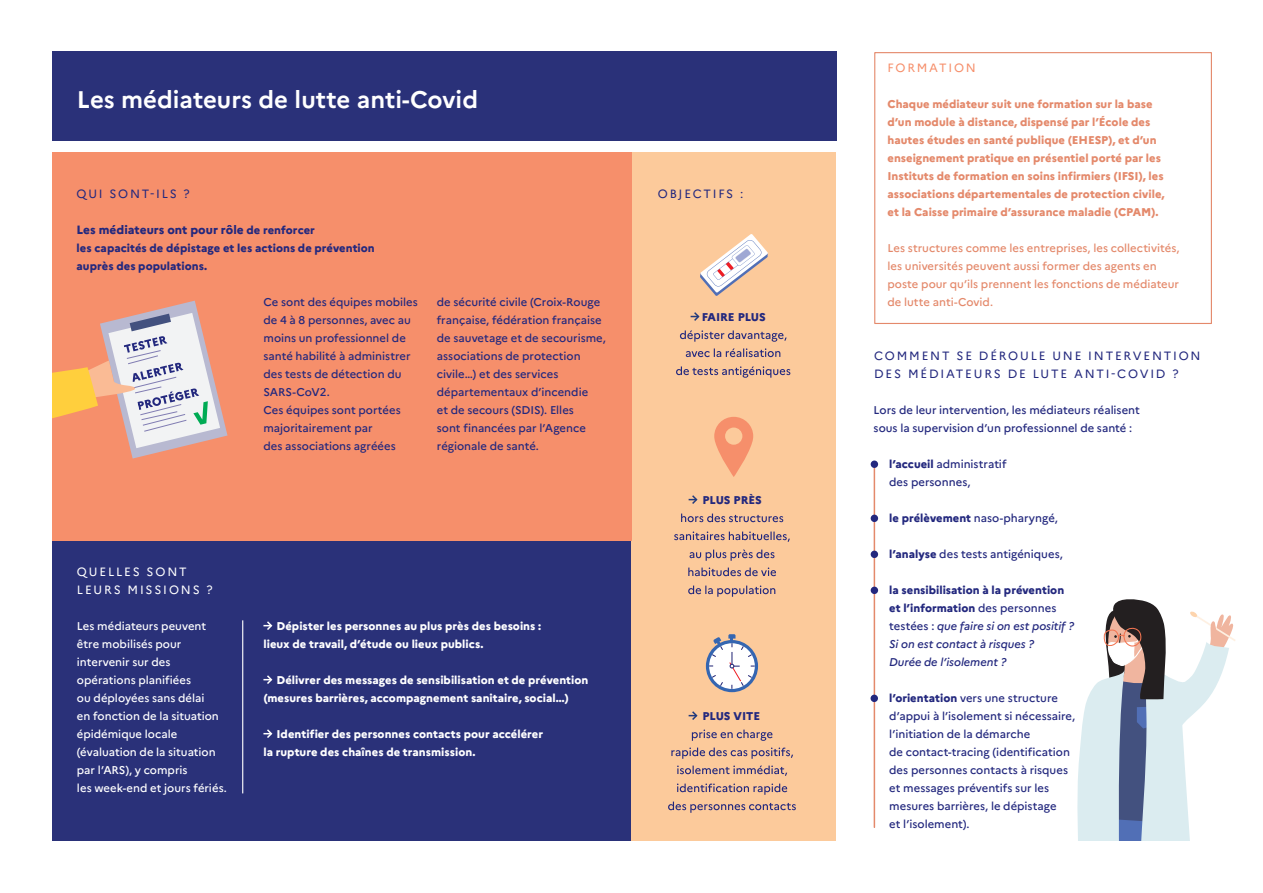
<style>
.page{position:relative;width:1263px;height:893px;background:#fff}
.page>*{position:absolute;margin:0;border:0;box-sizing:border-box;transform-origin:0 0}
.t1{font:700 24px "Marianne";color:#fff}
.t2{font:12px/18px "Marianne";letter-spacing:.15em;color:#23287e}
.t3{font:800 12px "Marianne";color:#23287e}
.encadrés____texte{font:12px/18px "Marianne";letter-spacing:.15em;color:#fff}
.t4{font:12px "Marianne";letter-spacing:.15em;color:#f68f6b}
.encadrés____texte-2{font:500 11.25px/18px "Marianne";color:#23287e}
.encadrés____texte-3{font:800 11.25px/18px "Marianne";letter-spacing:.005em;color:#e4896b}
.encadrés____texte-4{font:800 11.25px/18px "Marianne";letter-spacing:.005em;color:#fff}
.encadrés____texte-5{font:500 11.25px/18px "Marianne";color:#fff}
.encadrés____texte-6{font:500 11.25px/18px "Marianne";color:#e4896b}
.encadrés____texte-7{font:italic 500 11.25px/18px "Marianne";letter-spacing:-.005em;color:#23287e}
.t5{font:800 11.25px/18px "Marianne";letter-spacing:.005em;color:#23287e}
.s1{font-size:11.25px}
.s2{font-weight:800}
.s3{font-weight:800;font-style:normal}
.s4{font-style:normal}
</style>
<div class="page">
<div style="left:51px;top:540px;width:581px;height:324px;background:#2a3179"></div>
<div style="left:51px;top:51px;width:785px;height:93px;background:#2a3179"></div>
<div style="left:632px;top:152px;width:204px;height:690px;background:#fcca9b"></div>
<div style="left:51px;top:152px;width:580px;height:388px;background:#f68f6b"></div>
<div style="left:706px;top:640px;width:52px;height:52px;border:3px solid #3566b1;border-radius:50%"></div>
<svg style="left:708px;top:634px;width:47px;height:55px"></svg>
<svg style="left:714px;top:417px;width:39px;height:60px"></svg>
<svg style="left:700px;top:234px;width:68px;height:62px"></svg>
<svg style="left:1077px;top:599px;width:159px;height:242px"></svg>
<svg style="left:51px;top:301px;width:176px;height:265px"></svg>
<svg style="left:263px;top:621px;width:10px;height:9px"></svg>
<svg style="left:263px;top:675px;width:10px;height:9px"></svg>
<svg style="left:263px;top:729px;width:10px;height:9px"></svg>
<div style="left:874px;top:52px;width:338px;height:272px;border:1px solid #e4896b"></div>
<hr style="left:242px;top:621px;width:1px;height:172px;background:#fff">
<hr style="left:874px;top:465px;width:1px;height:362px;background:#e4896b">
<div style="left:871px;top:460px;width:7px;height:8px;background:#23287e;border-radius:50%"></div>
<div style="left:871px;top:515px;width:7px;height:7px;background:#23287e;border-radius:50%"></div>
<div style="left:871px;top:551px;width:7px;height:7px;background:#23287e;border-radius:50%"></div>
<div style="left:871px;top:587px;width:7px;height:7px;background:#23287e;border-radius:50%"></div>
<div style="left:870px;top:695px;width:8px;height:7px;background:#23287e;border-radius:50%"></div>
<svg style="left:676px;top:366px;width:114px;height:12px"></svg>
<svg style="left:686px;top:348px;width:94px;height:9px"></svg>
<svg style="left:680px;top:330px;width:107px;height:12px"></svg>
<svg style="left:691px;top:312px;width:9px;height:9px"></svg>
<svg style="left:688px;top:585px;width:87px;height:12px"></svg>
<svg style="left:688px;top:567px;width:88px;height:9px"></svg>
<svg style="left:689px;top:550px;width:85px;height:11px"></svg>
<svg style="left:674px;top:531px;width:116px;height:11px"></svg>
<svg style="left:681px;top:514px;width:102px;height:8px"></svg>
<svg style="left:689px;top:495px;width:9px;height:9px"></svg>
<svg style="left:668px;top:802px;width:128px;height:11px"></svg>
<svg style="left:677px;top:783px;width:110px;height:12px"></svg>
<svg style="left:677px;top:765px;width:110px;height:11px"></svg>
<svg style="left:671px;top:747px;width:122px;height:12px"></svg>
<svg style="left:692px;top:729px;width:80px;height:12px"></svg>
<svg style="left:689px;top:711px;width:9px;height:9px"></svg>
<div style="left:0;top:842px;width:1263px;height:51px;background:#fff"></div>
<div style="left:29px;top:141px;width:833px;height:11px;background:#fff"></div>
<p class="t1" style="left:77px;top:85px;width:403px">Les médiateurs de lutte anti-Covid</p>
<p class="t2" style="left:77px;top:185px;width:115px">QUI SONT-ILS ?</p>
<p class="t3" style="left:77px;top:222px;width:240px">Les médiateurs ont pour rôle <span class="s1">de renforcer</span></p>
<p class="t5" style="left:77px;top:239px;width:300px">les capacités de dépistage et les actions de prévention auprès des populations.</p>
<p class="encadrés____texte-2" style="left:263px;top:293px;width:156px">Ce sont des équipes mobiles de 4 à 8 personnes, avec au moins un professionnel de santé habilité à administrer des tests de détection du<br>SARS-CoV2.<br>Ces équipes sont portées majoritairement par<br>des associations agréées</p>
<p class="encadrés____texte-2" style="left:437px;top:293px;width:170px">de sécurité civile (Croix-Rouge française, fédération française de sauvetage et de secourisme, associations de protection civile…) et des services départementaux d’incendie<br>et de secours (SDIS). Elles<br>sont financées par l’Agence régionale de santé.</p>
<p class="encadrés____texte" style="left:77px;top:563px;width:137px">QUELLES SONT<br>LEURS MISSIONS ?</p>
<p class="encadrés____texte-5" style="left:77px;top:617px;width:151px">Les médiateurs peuvent être mobilisés pour intervenir sur des opérations planifiées<br>ou déployées sans délai<br>en fonction de la situation épidémique locale (évaluation de la situation par l’ARS), y compris<br>les week-end et jours fériés.</p>
<p class="encadrés____texte-4" style="left:263px;top:617px;width:279px;text-indent:13px">Dépister les personnes au plus près des besoins : lieux de travail, d’étude ou lieux publics.</p>
<p class="encadrés____texte-4" style="left:263px;top:671px;width:326px;text-indent:13px">Délivrer des messages de sensibilisation et de prévention (mesures barrières, accompagnement sanitaire, social…)</p>
<p class="encadrés____texte-4" style="left:263px;top:725px;width:281px;text-indent:13px">Identifier des personnes contacts pour accélérer la rupture des chaînes de transmission.</p>
<p class="t2" style="left:658px;top:185px;width:87px">OBJECTIFS :</p>
<p class="t5" style="left:702px;top:308px;width:65px">FAIRE PLUS</p>
<p class="t5" style="left:702px;top:491px;width:61px">PLUS PRÈS</p>
<p class="t5" style="left:702px;top:707px;width:59px">PLUS VITE</p>
<p class="t4" style="left:887px;top:60px;width:90px">FORMATION</p>
<p class="encadrés____texte-3" style="left:887px;top:95px;width:279px">Chaque médiateur suit une formation sur la base d’un module à distance, dispensé par l’École des hautes études en santé publique (EHESP), et d’un enseignement pratique en présentiel porté par les Instituts de formation en soins infirmiers (IFSI), les associations départementales de protection civile, et la Caisse primaire d’assurance maladie (CPAM).</p>
<p class="encadrés____texte-6" style="left:887px;top:239px;width:293px">Les structures comme les entreprises, les collectivités, les universités peuvent aussi former des agents en poste pour qu’ils prennent les fonctions de médiateur de lutte anti-Covid.</p>
<p class="t2" style="left:874px;top:347px;width:328px">COMMENT SE DÉROULE UNE INTERVENTION<br>DES MÉDIATEURS DE LUTE ANTI-COVID ?</p>
<p class="encadrés____texte-2" style="left:874px;top:401px;width:268px">Lors de leur intervention, les médiateurs réalisent sous la supervision d’un professionnel de santé :</p>
<p class="encadrés____texte-2" style="left:889px;top:455px;width:119px"><span class="s2">l’accueil</span> administratif des personnes,</p>
<p class="encadrés____texte-2" style="left:889px;top:509px;width:170px"><span class="s2">le prélèvement</span> naso-pharyngé,</p>
<p class="encadrés____texte-2" style="left:889px;top:545px;width:175px"><span class="s2">l’analyse</span> des tests antigéniques,</p>
<p class="encadrés____texte-7" style="left:889px;top:581px;width:186px"><span class="s3">la sensibilisation à la prévention et l’information</span> <span class="s4">des personnes testées :</span> que faire si on est positif ?<br>Si on est contact à risques ?<br>Durée de l’isolement ?</p>
<p class="encadrés____texte-2" style="left:889px;top:689px;width:187px"><span class="s2">l’orientation</span> vers une structure d’appui à l’isolement si nécessaire,</p>
<p class="encadrés____texte-2" style="left:889px;top:725px;width:182px">l’initiation de la démarche<br>de contact-tracing (identification des personnes contacts à risques et messages préventifs sur les mesures barrières, le dépistage et l’isolement).</p>
</div>
